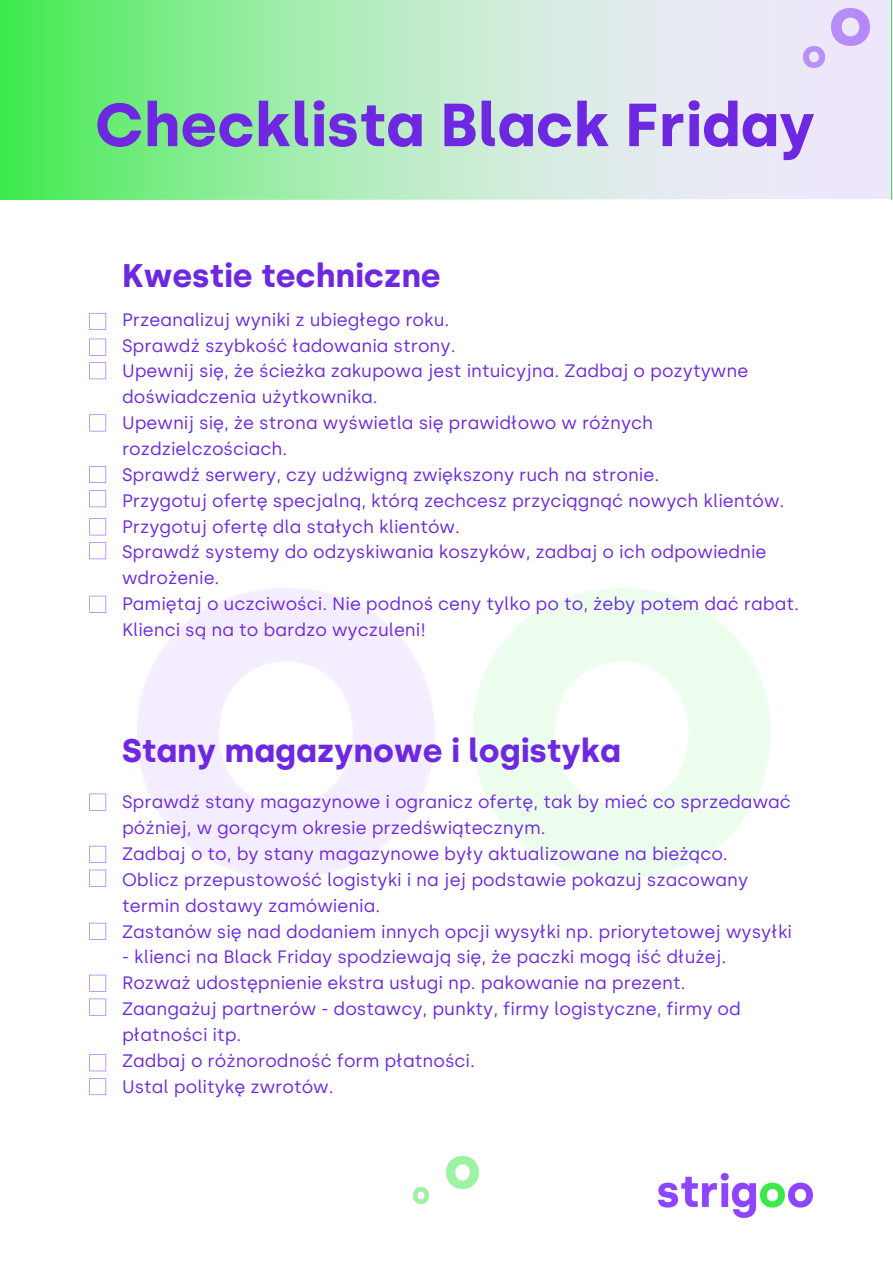
<style>
.page{position:relative;width:893px;height:1264px;background:#fff}
.page>*{position:absolute;margin:0;border:0;box-sizing:border-box;transform-origin:0 0}
.t1{font:700 60.6px "Silka";color:#6e28e2}
.t2{font:700 32.7px "Silka";color:#6e28e2}
.t3{font:18px/25.8px "Silka";color:#6e28e2}
</style>
<div class="page">
<svg style="left:89px;top:313px;width:17px;height:17px"></svg>
<svg style="left:89px;top:339px;width:17px;height:16px"></svg>
<svg style="left:89px;top:466px;width:17px;height:17px"></svg>
<svg style="left:89px;top:490px;width:17px;height:17px"></svg>
<img style="left:446px;top:1156px;width:32px;height:31px">
<img style="left:658px;top:1173px;width:154px;height:44px">
<img style="left:413px;top:1187px;width:16px;height:16px">
<svg style="left:0;top:0;width:891px;height:200px;background:#b3eabf"></svg>
<svg style="left:89px;top:595px;width:17px;height:17px"></svg>
<svg style="left:89px;top:414px;width:17px;height:17px"></svg>
<svg style="left:89px;top:362px;width:17px;height:17px"></svg>
<svg style="left:89px;top:518px;width:17px;height:17px"></svg>
<svg style="left:89px;top:845px;width:17px;height:17px"></svg>
<svg style="left:89px;top:869px;width:17px;height:17px"></svg>
<svg style="left:89px;top:1054px;width:17px;height:17px"></svg>
<svg style="left:89px;top:974px;width:17px;height:17px"></svg>
<svg style="left:89px;top:793px;width:17px;height:17px"></svg>
<svg style="left:89px;top:922px;width:17px;height:17px"></svg>
<svg style="left:89px;top:1078px;width:17px;height:17px"></svg>
<svg style="left:89px;top:542px;width:17px;height:17px"></svg>
<svg style="left:89px;top:998px;width:17px;height:17px"></svg>
<h1 class="t1" style="left:95px;top:89px;width:721px">Checklista Black Friday</h1>
<h2 class="t2" style="left:122px;top:256px;width:320px">Kwestie techniczne</h2>
<p class="t3" style="left:122px;top:306px;width:678px">Przeanalizuj wyniki z ubiegłego roku.<br>Sprawdź szybkość ładowania strony.<br>Upewnij się, że ścieżka zakupowa jest intuicyjna. Zadbaj o pozytywne doświadczenia użytkownika.<br>Upewnij się, że strona wyświetla się prawidłowo w różnych rozdzielczościach.<br>Sprawdź serwery, czy udźwigną zwiększony ruch na stronie.<br>Przygotuj ofertę specjalną, którą zechcesz przyciągnąć nowych klientów.<br>Przygotuj ofertę dla stałych klientów.<br>Sprawdź systemy do odzyskiwania koszyków, zadbaj o ich odpowiednie wdrożenie.<br>Pamiętaj o uczciwości. Nie podnoś ceny tylko po to, żeby potem dać rabat.<br>Klienci są na to bardzo wyczuleni!</p>
<h2 class="t2" style="left:122px;top:730px;width:500px">Stany magazynowe i logistyka</h2>
<p class="t3" style="left:122px;top:789px;width:671px">Sprawdź stany magazynowe i ogranicz ofertę, tak by mieć co sprzedawać później, w gorącym okresie przedświątecznym.<br>Zadbaj o to, by stany magazynowe były aktualizowane na bieżąco.<br>Oblicz przepustowość logistyki i na jej podstawie pokazuj szacowany termin dostawy zamówienia.<br>Zastanów się nad dodaniem innych opcji wysyłki np. priorytetowej wysyłki</p>
<p class="t3" style="left:122px;top:944px;width:620px">- klienci na Black Friday spodziewają się, że paczki mogą iść dłużej.<br>Rozważ udostępnienie ekstra usługi np. pakowanie na prezent.<br>Zaangażuj partnerów - dostawcy, punkty, firmy logistyczne, firmy od płatności itp.<br>Zadbaj o różnorodność form płatności.<br>Ustal politykę zwrotów.</p>
</div>
